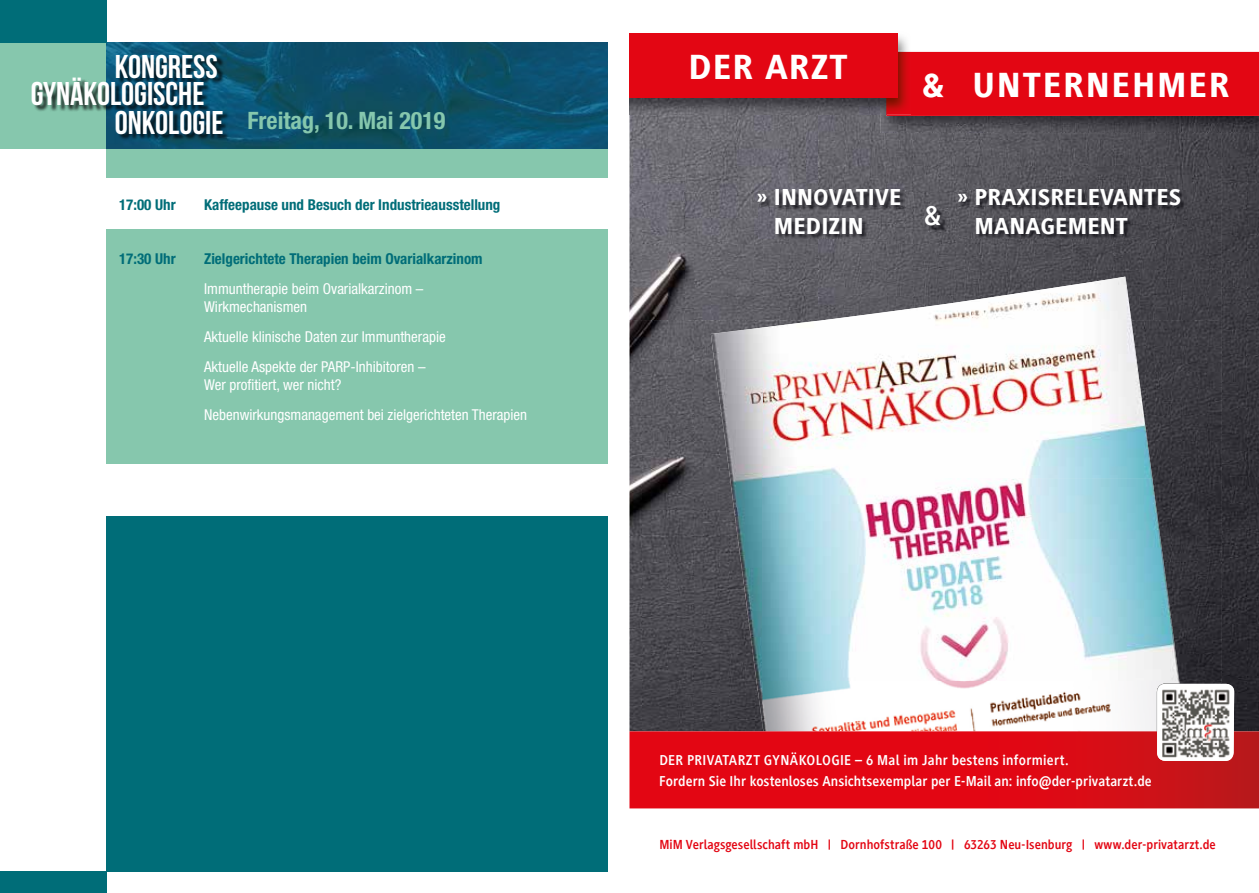
<style>
.page{position:relative;width:1259px;height:893px;background:#fff}
.page>*{position:absolute;margin:0;border:0;box-sizing:border-box;transform-origin:0 0}
.t1{font:800 36px "Generis Sans Com";letter-spacing:.05em;color:#fff}
.t2{font:32.85px/27.2px "Bebas Neue";color:#fff}
.t3{font:700 28.5px "Generis Sans Com";color:#fff}
.t4{font:700 condensed 24px "Helvetica Neue";color:#86c7ad}
.t5{font:800 23.85px/28.5px "Generis Sans Com";letter-spacing:.005em;color:#fff}
.t6{font:condensed 15px/30px "Helvetica Neue";color:#fff}
.t7{font:700 condensed 15px "Helvetica Neue";color:#006d78}
.t8{font:700 14.7px/21px "Generis Sans Com";letter-spacing:.005em;color:#fff;scale:.95 1}
.t9{font:700 13.5px "Generis Sans Com";color:#e30613;scale:.95 1}
.s1{font-family:"Bebas Neue";font-weight:400;font-stretch:normal;font-size:32.85px;color:#fff}
.s2{font-size:35.1px}
.s3{font-weight:700}
</style>
<div class="page">
<div style="left:0;top:43px;width:106px;height:106px;background:#86c7ad"></div>
<div style="left:106px;top:517px;width:523px;height:355px;background:#006d78"></div>
<div style="left:106px;top:149px;width:523px;height:314px;background:#86c7ad"></div>
<img style="left:106px;top:43px;width:502px;height:106px">
<div style="left:0;top:0;width:106px;height:43px;background:#006d78"></div>
<div style="left:117px;top:56px;width:108px;height:28px;background:#000;opacity:.75"></div>
<div style="left:33px;top:79px;width:177px;height:32px;background:#000;opacity:.75"></div>
<div style="left:117px;top:112px;width:113px;height:28px;background:#000;opacity:.75"></div>
<div style="left:608px;top:31px;width:43px;height:851px;background:#fff"></div>
<div style="left:96px;top:179px;width:523px;height:50px;background:#fff"></div>
<div style="left:0;top:872px;width:106px;height:21px;background:#006d78"></div>
<img style="left:629px;top:115px;width:390px;height:205px">
<img style="left:1019px;top:133px;width:202px;height:187px">
<img style="left:1221px;top:133px;width:38px;height:598px">
<img style="left:629px;top:320px;width:133px;height:309px">
<img style="left:1152px;top:320px;width:70px;height:309px">
<img style="left:629px;top:629px;width:133px;height:102px">
<img style="left:1179px;top:629px;width:43px;height:54px">
<img style="left:762px;top:300px;width:209px;height:381px">
<img style="left:971px;top:277px;width:181px;height:201px">
<img style="left:711px;top:327px;width:52px;height:401px">
<img style="left:971px;top:478px;width:208px;height:203px">
<img style="left:762px;top:681px;width:417px;height:50px">
<img style="left:881px;top:115px;width:378px;height:18px">
<div style="left:886px;top:52px;width:373px;height:64px;background:#e30613"></div>
<img style="left:629px;top:33px;width:279px;height:17px">
<img style="left:629px;top:98px;width:257px;height:17px">
<img style="left:897px;top:50px;width:14px;height:2px">
<img style="left:886px;top:52px;width:25px;height:63px">
<div style="left:629px;top:34px;width:268px;height:64px;background:#e30613"></div>
<img style="left:959px;top:190px;width:227px;height:48px">
<img style="left:758px;top:190px;width:148px;height:48px">
<img style="left:928px;top:209px;width:19px;height:22px">
<svg style="left:629px;top:731px;width:630px;height:77px;background:#dc0a15"></svg>
<svg style="left:1156px;top:683px;width:78px;height:78px"></svg>
<img style="left:1160px;top:688px;width:71px;height:70px">
<h2 class="t2" style="left:31px;top:52px;width:189px;text-indent:84px">KONGRESS<br>GYNÄKOLOGISCHE</h2>
<h3 class="t4" style="left:115px;top:106px;width:332px"><span class="s1">ONKOLOGIE</span> Freitag, 10. Mai 2019</h3>
<p class="t7" style="left:119px;top:195px;width:58px">17:00 Uhr</p>
<p class="t7" style="left:204px;top:195px;width:298px">Kaffeepause und Besuch der Industrieausstellung</p>
<p class="t7" style="left:119px;top:249px;width:58px">17:30 Uhr</p>
<p class="t7" style="left:204px;top:249px;width:280px">Zielgerichtete Therapien beim Ovarialkarzinom</p>
<p class="t6" style="left:204px;top:279px;width:221px;line-height:18px">Immuntherapie beim Ovarialkarzinom –<br>Wirkmechanismen</p>
<p class="t6" style="left:204px;top:321px;width:243px">Aktuelle klinische Daten zur Immuntherapie<br>Aktuelle Aspekte der PARP-Inhibitoren –</p>
<p class="t6" style="left:204px;top:369px;width:324px">Wer profitiert, wer nicht?<br>Nebenwirkungsmanagement bei zielgerichteten Therapien</p>
<h1 class="t1" style="left:688px;top:47px;width:161px">DER ARZT</h1>
<h1 class="t1" style="left:921px;top:65px;width:309px"><span class="s2">&amp;</span> UNTERNEHMER</h1>
<h3 class="t5" style="left:774px;top:183px;width:129px;text-indent:-17px"><span class="s3">»</span> INNOVATIVE<br>MEDIZIN</h3>
<h3 class="t3" style="left:923px;top:200px;width:19px">&amp;</h3>
<h3 class="t5" style="left:974px;top:183px;width:208px;text-indent:-17px"><span class="s3">»</span> PRAXISRELEVANTES<br>MANAGEMENT</h3>
<p class="t8" style="left:659px;top:749px;width:520px">DER PRIVATARZT GYNÄKOLOGIE – 6 Mal im Jahr bestens informiert.<br>Fordern Sie Ihr kostenloses Ansichtsexemplar per E-Mail an: info@der-privatarzt.de</p>
<p class="t9" style="left:659px;top:838px;width:587px">MiM Verlagsgesellschaft mbH | Dornhofstraße 100 | 63263 Neu-Isenburg | www.der-privatarzt.de</p>
</div>
